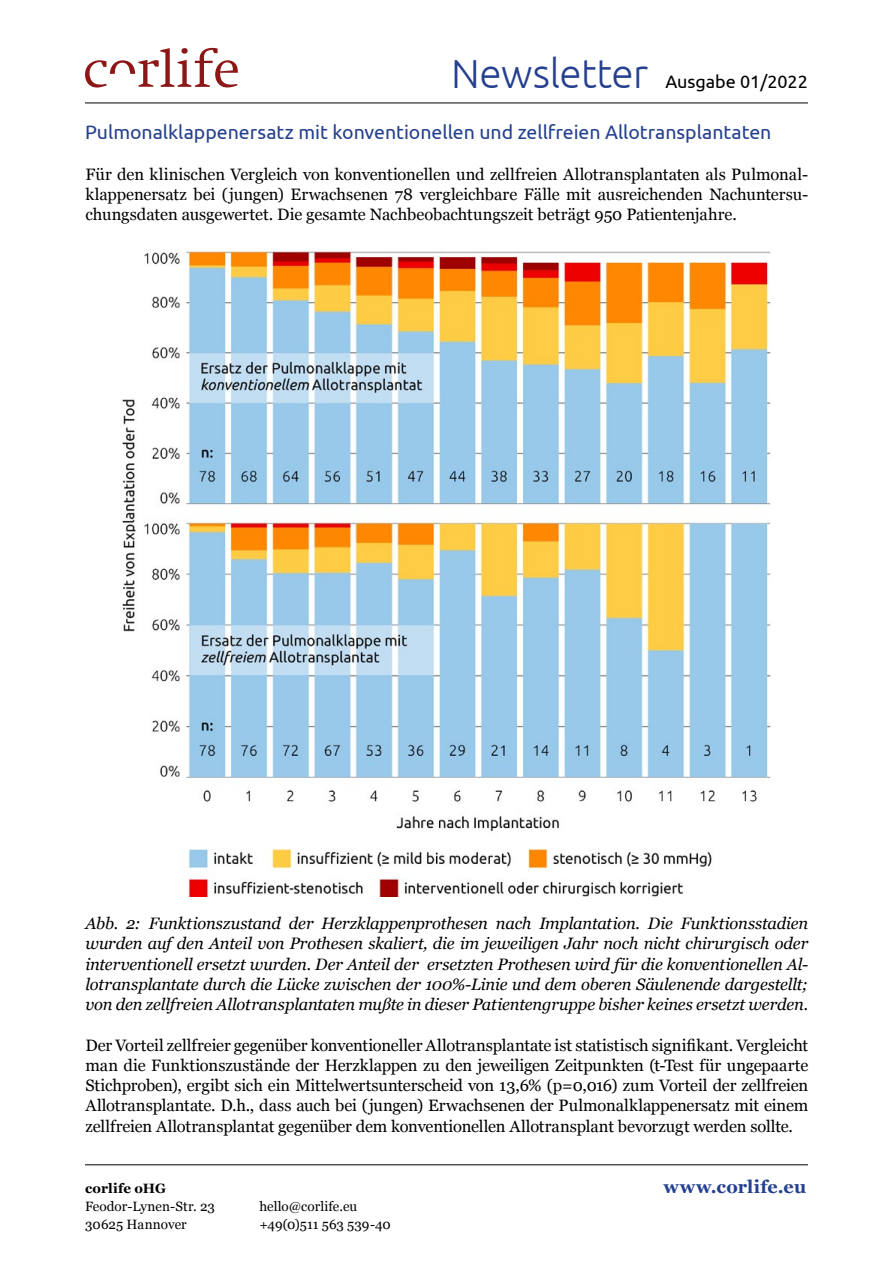
<style>
.page{position:relative;width:893px;height:1263px;background:#fff}
.page>*{position:absolute;margin:0;border:0;box-sizing:border-box;transform-origin:0 0}
.t1{font:300 40.5px "Ubuntu";letter-spacing:-.01em;color:#25408f}
.t2{font:19.5px "Ubuntu";color:#25408f}
.t3{font:18px "Ubuntu";color:#000}
.t4{font:700 18px "Georgia";letter-spacing:.015em;color:#25408f}
.t5{font:16.5px/20.2px "Georgia";letter-spacing:-.005em;color:#000;text-align:justify}
.t6{font:italic 16.5px/20.2px "Georgia";letter-spacing:-.005em;color:#000;text-align:justify}
.t7{font:13.5px/18px "Georgia";color:#000}
.t8{font:700 13.5px "Georgia";color:#000}
</style>
<div class="page">
<svg style="left:85px;top:48px;width:153px;height:40px"></svg>
<hr style="left:85px;top:103px;width:723px;height:1px;background:#000">
<hr style="left:85px;top:1164px;width:723px;height:1px;background:#000">
<img style="left:122px;top:248px;width:649px;height:649px">
<h1 class="t1" style="left:451px;top:49px;width:199px">Newsletter</h1>
<p class="t3" style="left:665px;top:70px;width:144px">Ausgabe 01/2022</p>
<p class="t2" style="left:85px;top:121px;width:688px">Pulmonalklappenersatz mit konventionellen und zellfreien Allotransplantaten</p>
<p class="t5" style="left:85px;top:163px;width:724px">Für den klinischen Vergleich von konventionellen und zellfreien Allotransplantaten als Pulmonal&shy;klappenersatz bei (jungen) Erwachsenen 78 vergleichbare Fälle mit ausreichenden Nachuntersu&shy;chungsdaten ausgewertet. Die gesamte Nachbeobachtungszeit beträgt 950 Patientenjahre.</p>
<p class="t6" style="left:85px;top:913px;width:724px">Abb. 2: Funktionszustand der Herzklappenprothesen nach Implantation. Die Funktionsstadien wurden auf den Anteil von Prothesen skaliert, die im jeweiligen Jahr noch nicht chirurgisch oder interventionell ersetzt wurden. Der Anteil der ersetzten Prothesen wird für die konventionellen Al&shy;lotransplantate durch die Lücke zwischen der 100%-Linie und dem oberen Säulenende dargestellt; von den zellfreien Allotransplantaten mußte in dieser Patientengruppe bisher keines ersetzt werden.</p>
<p class="t5" style="left:85px;top:1034px;width:724px">Der Vorteil zellfreier gegenüber konventioneller Allotransplantate ist statistisch signifikant. Vergleicht man die Funktionszustände der Herzklappen zu den jeweiligen Zeitpunkten (t-Test für ungepaarte Stichproben), ergibt sich ein Mittelwertsunterscheid von 13,6% (p=0,016) zum Vorteil der zellfreien Allotransplantate. D.h., dass auch bei (jungen) Erwachsenen der Pulmonalklappenersatz mit einem zellfreien Allotransplantat gegenüber dem konventionellen Allotransplant bevorzugt werden sollte.</p>
<p class="t8" style="left:85px;top:1178px;width:82px">corlife oHG</p>
<p class="t7" style="left:85px;top:1197px;width:132px">Feodor-Lynen-Str. 23<br>30625 Hannover</p>
<p class="t7" style="left:259px;top:1197px;width:133px">hello@corlife.eu +49(0)511 563 539-40</p>
<p class="t4" style="left:663px;top:1173px;width:144px">www.corlife.eu</p>
</div>
